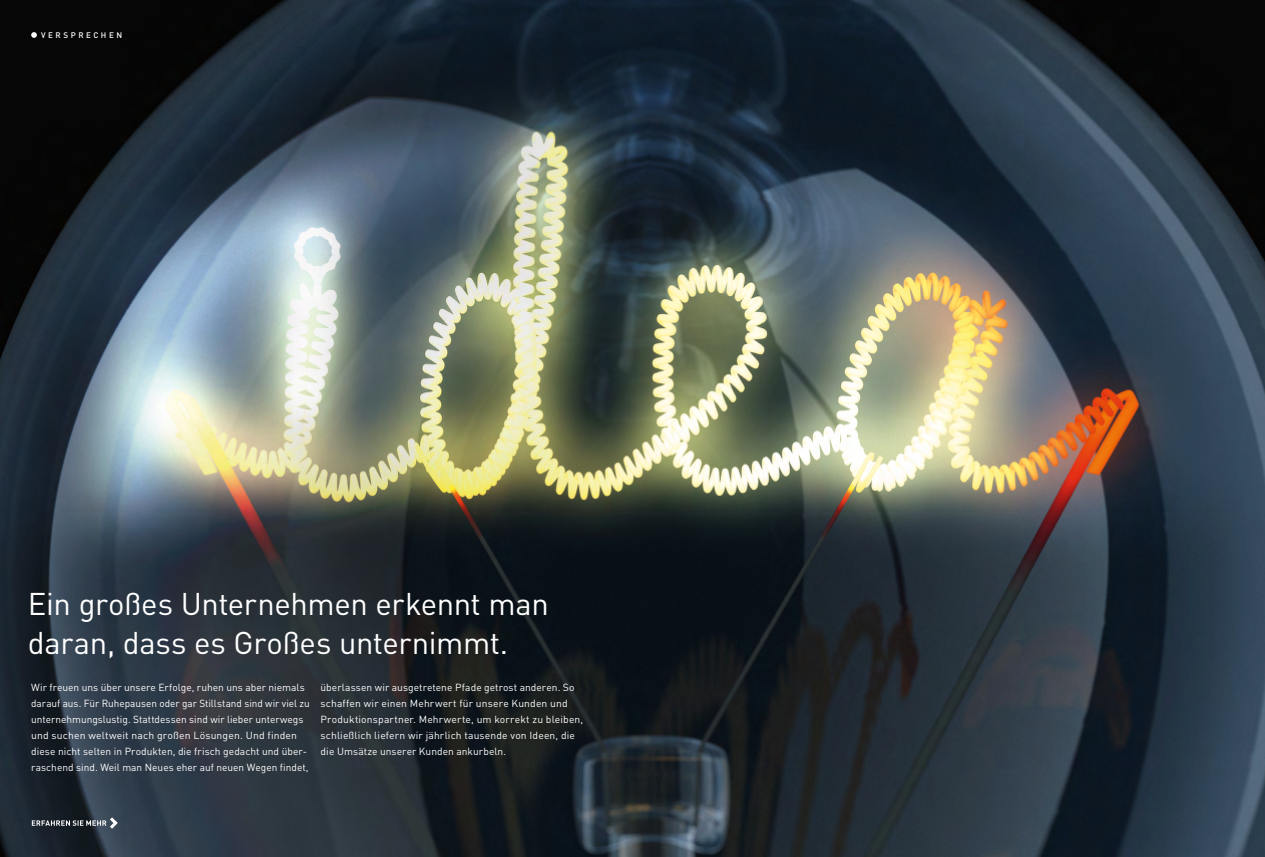
<style>
.page{position:relative;width:1265px;height:857px;background:#fff}
.page>*{position:absolute;margin:0;border:0;box-sizing:border-box;transform-origin:0 0}
.t1{font:31px/39px "DIN";letter-spacing:-.015em;color:#fff}
.t2{font:10.2px/16px "DIN";letter-spacing:.01em;color:#fff}
.t3{font:500 8px "DIN";letter-spacing:.315em;color:#fff}
</style>
<div class="page">
<img style="left:0;top:0;width:1264px;height:856px">
<svg style="left:31px;top:32px;width:6px;height:6px"></svg>
<svg style="left:32px;top:813px;width:89px;height:18px;background:#404851"></svg>
<p class="t3" style="left:41px;top:30px;width:82px">VERSPRECHEN</p>
<h1 class="t1" style="left:28px;top:583px;width:522px">Ein großes Unternehmen erkennt man daran, dass es Großes unternimmt.</h1>
<p class="t2" style="left:31px;top:678px;width:280px">Wir freuen uns über unsere Erfolge, ruhen uns aber niemals darauf aus. Für Ruhepausen oder gar Stillstand sind wir viel zu unternehmungslustig. Stattdessen sind wir lieber unterwegs und suchen weltweit nach großen Lösungen. Und finden diese nicht selten in Produkten, die frisch gedacht und über&shy;raschend sind. Weil man Neues eher auf neuen Wegen findet,</p>
<p class="t2" style="left:320px;top:678px;width:264px">überlassen wir ausgetretene Pfade getrost anderen. So schaffen wir einen Mehrwert für unsere Kunden und Produktionspartner. Mehrwerte, um korrekt zu bleiben, schließlich liefern wir jährlich tausende von Ideen, die die Umsätze unserer Kunden ankurbeln.</p>
</div>
